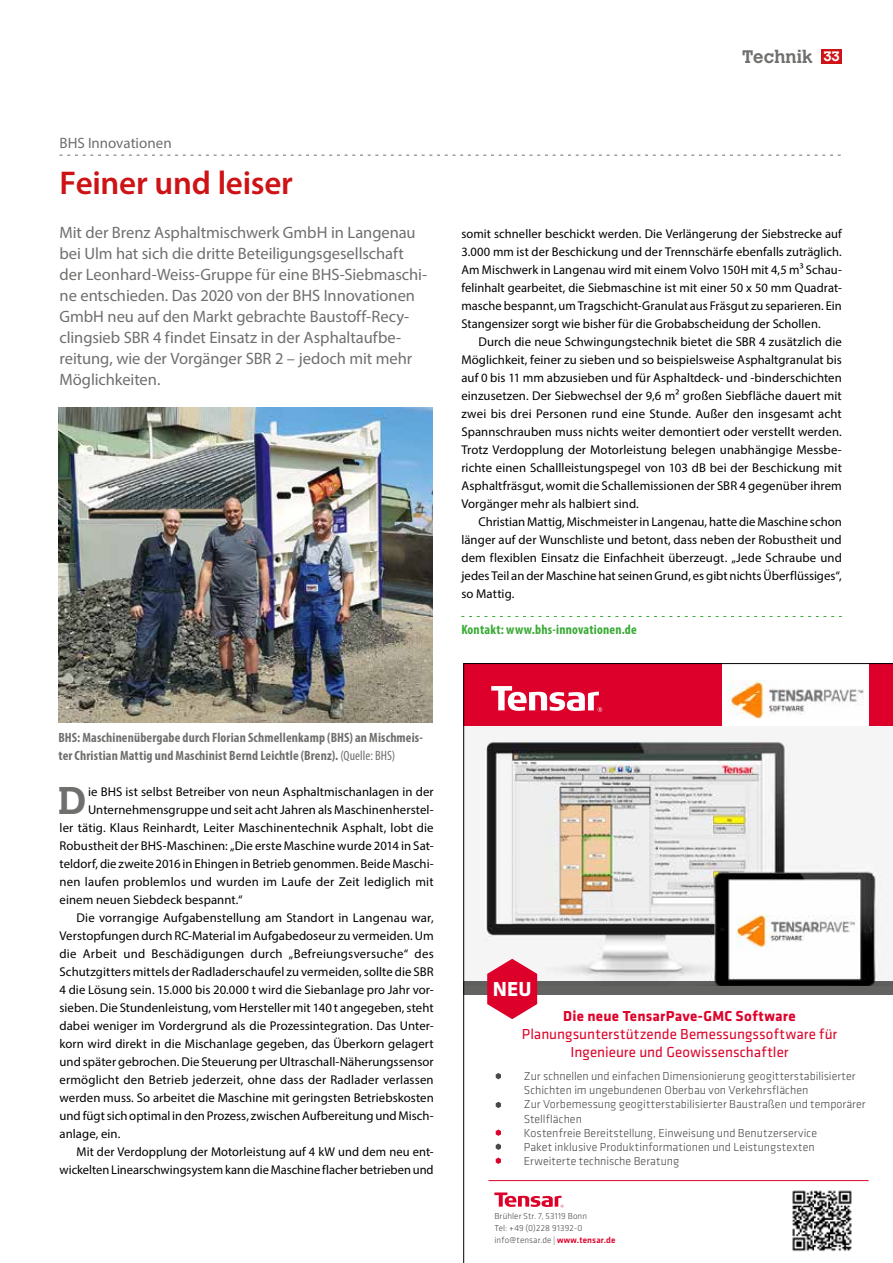
<style>
.page{position:relative;width:893px;height:1263px;background:#fff}
.page>*{position:absolute;margin:0;border:0;box-sizing:border-box;transform-origin:0 0}
.t1{font:700 38.25px "Calvert";color:#6f6f6e}
.t2{font:600 33px "Myriad Pro";letter-spacing:-.01em;color:#cd1316}
.t3{font:700 21px "Klavika";color:#fff}
.t4{font:700 18px "Calvert";letter-spacing:.005em;color:#6f6f6e}
.t5{font:16.5px/21px "Myriad Pro";letter-spacing:-.005em;color:#6f6f6e}
.t6{font:15px/18px "Klavika";letter-spacing:.005em;color:#dd042b;text-align:center}
.t7{font:700 15px "Klavika";letter-spacing:.015em;color:#dd042b}
.t8{font:15px "Myriad Pro";color:#6f6f6e}
.t9{font:700 condensed 13.5px/18px "Myriad Pro";letter-spacing:.01em;color:#6f6f6e}
.t10{font:700 condensed 13.5px "Myriad Pro";letter-spacing:.015em;color:#38aa34}
.t11{font:12.75px/18px "Myriad Pro";letter-spacing:.005em;color:#000;text-align:justify}
.t12{font:300 12px/14.2px "Klavika";color:#494948}
.t13{font:300 9px/12px "Klavika";letter-spacing:.015em;color:#494948}
.s1{font-size:13.5px;color:#fff}
.s2{font-weight:400}
.s3{font-weight:500;color:#dd002b}
</style>
<div class="page">
<div style="left:821px;top:49px;width:21px;height:15px;background:#cd1316"></div>
<svg style="left:60px;top:155px;width:781px;height:1px"></svg>
<img style="left:58px;top:407px;width:375px;height:315px">
<svg style="left:461px;top:616px;width:381px;height:1px"></svg>
<svg style="left:463px;top:663px;width:430px;height:600px"></svg>
<p class="t8" style="left:60px;top:134px;width:114px">BHS Innovationen</p>
<h2 class="t2" style="left:60px;top:162px;width:235px">Feiner und leiser</h2>
<p class="t5" style="left:60px;top:221px;width:369px">Mit der Brenz Asphaltmischwerk GmbH in Langenau bei Ulm hat sich die dritte Beteiligungsgesellschaft der Leonhard-Weiss-Gruppe für eine BHS-Siebmaschi&shy;ne entschieden. Das 2020 von der BHS Innovationen GmbH neu auf den Markt gebrachte Baustoff-Recy&shy;clingsieb SBR 4 findet Einsatz in der Asphaltaufbe&shy;reitung, wie der Vorgänger SBR 2 – jedoch mit mehr Möglichkeiten.</p>
<h3 class="t4" style="left:742px;top:45px;width:99px">Technik <span class="s1">33</span></h3>
<p class="t11" style="left:461px;top:224px;width:382px">somit schneller beschickt werden. Die Verlängerung der Siebstrecke auf 3.000 mm ist der Beschickung und der Trennschärfe ebenfalls zuträglich.<br>Am Mischwerk in Langenau wird mit einem Volvo 150H mit 4,5 m³ Schau&shy;felinhalt gearbeitet, die Siebmaschine ist mit einer 50 x 50 mm Quadrat&shy;masche bespannt, um Tragschicht-Granulat aus Fräsgut zu separieren. Ein Stangensizer sorgt wie bisher für die Grobabscheidung der Schollen.</p>
<p class="t11" style="left:461px;top:332px;width:382px;text-indent:17px">Durch die neue Schwingungstechnik bietet die SBR 4 zusätzlich die Möglichkeit, feiner zu sieben und so beispielsweise Asphaltgranulat bis auf 0 bis 11 mm abzusieben und für Asphaltdeck- und -binderschichten einzusetzen. Der Siebwechsel der 9,6 m² großen Siebfläche dauert mit zwei bis drei Personen rund eine Stunde. Außer den insgesamt acht Spannschrauben muss nichts weiter demontiert oder verstellt werden.<br>Trotz Verdopplung der Motorleistung belegen unabhängige Messbe&shy;richte einen Schallleistungspegel von 103 dB bei der Beschickung mit Asphaltfräsgut, womit die Schallemissionen der SBR 4 gegenüber ihrem Vorgänger mehr als halbiert sind.</p>
<p class="t11" style="left:461px;top:512px;width:382px;text-indent:17px">Christian Mattig, Mischmeister in Langenau, hatte die Maschine schon länger auf der Wunschliste und betont, dass neben der Robustheit und dem flexiblen Einsatz die Einfachheit überzeugt. „Jede Schraube und jedes Teil an der Maschine hat seinen Grund, es gibt nichts Überflüssiges“, so Mattig.</p>
<p class="t10" style="left:461px;top:621px;width:177px">Kontakt: www.bhs-innovationen.de</p>
<p class="t9" style="left:58px;top:728px;width:366px">BHS: Maschinenübergabe durch Florian Schmellenkamp (BHS) an Mischmeis&shy;ter Christian Mattig und Maschinist Bernd Leichtle (Brenz). <span class="s2">(Quelle: BHS)</span></p>
<h1 class="t1" style="left:58px;top:776px;width:29px">D</h1>
<p class="t11" style="left:88px;top:782px;width:347px">ie BHS ist selbst Betreiber von neun Asphaltmischanlagen in der</p>
<p class="t11" style="left:88px;top:800px;width:347px">Unternehmensgruppe und seit acht Jahren als Maschinenherstel-</p>
<p class="t11" style="left:60px;top:818px;width:376px">ler tätig. Klaus Reinhardt, Leiter Maschinentechnik Asphalt, lobt die</p>
<p class="t11" style="left:60px;top:836px;width:376px">Robustheit der BHS-Maschinen: „Die erste Maschine wurde 2014 in Sat-</p>
<p class="t11" style="left:60px;top:854px;width:376px">teldorf, die zweite 2016 in Ehingen in Betrieb genommen. Beide Maschi-</p>
<p class="t11" style="left:60px;top:872px;width:376px">nen laufen problemlos und wurden im Laufe der Zeit lediglich mit</p>
<p class="t11" style="left:60px;top:890px;width:185px">einem neuen Siebdeck bespannt.“</p>
<p class="t11" style="left:77px;top:908px;width:359px">Die vorrangige Aufgabenstellung am Standort in Langenau war,</p>
<p class="t11" style="left:60px;top:926px;width:376px">Verstopfungen durch RC-Material im Aufgabedoseur zu vermeiden. Um</p>
<p class="t11" style="left:60px;top:944px;width:376px">die Arbeit und Beschädigungen durch „Befreiungsversuche“ des</p>
<p class="t11" style="left:60px;top:962px;width:376px">Schutzgitters mittels der Radladerschaufel zu vermeiden, sollte die SBR</p>
<p class="t11" style="left:60px;top:980px;width:376px">4 die Lösung sein. 15.000 bis 20.000 t wird die Siebanlage pro Jahr vor-</p>
<p class="t11" style="left:60px;top:998px;width:376px">sieben. Die Stundenleistung, vom Hersteller mit 140 t angegeben, steht</p>
<p class="t11" style="left:60px;top:1016px;width:376px">dabei weniger im Vordergrund als die Prozessintegration. Das Unter-</p>
<p class="t11" style="left:60px;top:1034px;width:376px">korn wird direkt in die Mischanlage gegeben, das Überkorn gelagert</p>
<p class="t11" style="left:60px;top:1052px;width:376px">und später gebrochen. Die Steuerung per Ultraschall-Näherungssensor</p>
<p class="t11" style="left:60px;top:1070px;width:376px">ermöglicht den Betrieb jederzeit, ohne dass der Radlader verlassen</p>
<p class="t11" style="left:60px;top:1088px;width:376px">werden muss. So arbeitet die Maschine mit geringsten Betriebskosten</p>
<p class="t11" style="left:60px;top:1106px;width:376px">und fügt sich optimal in den Prozess, zwischen Aufbereitung und Misch-</p>
<p class="t11" style="left:60px;top:1124px;width:62px">anlage, ein.</p>
<p class="t11" style="left:77px;top:1142px;width:359px">Mit der Verdopplung der Motorleistung auf 4 kW und dem neu ent-</p>
<p class="t11" style="left:60px;top:1160px;width:376px">wickelten Linearschwingsystem kann die Maschine flacher betrieben und</p>
<h3 class="t3" style="left:493px;top:974px;width:40px">NEU</h3>
<p class="t7" style="left:563px;top:1006px;width:234px">Die neue TensarPave-GMC Software</p>
<p class="t6" style="left:522px;top:1025px;width:317px">Planungsunterstützende Bemessungssoftware für<br>Ingenieure und Geowissenschaftler</p>
<p class="t12" style="left:524px;top:1068px;width:333px;text-indent:-27px">• Zur schnellen und einfachen Dimensionierung geogitterstabilisierter<br>Schichten im ungebundenen Oberbau von Verkehrsflächen</p>
<p class="t12" style="left:524px;top:1097px;width:343px;text-indent:-27px">• Zur Vorbemessung geogitterstabilisierter Baustraßen und temporärer<br>Stellflächen</p>
<p class="t12" style="left:497px;top:1125px;width:322px">• Kostenfreie Bereitstellung, Einweisung und Benutzerservice</p>
<p class="t12" style="left:497px;top:1140px;width:319px">• Paket inklusive Produktinformationen und Leistungstexten</p>
<p class="t12" style="left:497px;top:1154px;width:184px">• Erweiterte technische Beratung</p>
<p class="t13" style="left:494px;top:1209px;width:123px">Brühler Str. 7, 53119 Bonn<br>Tel: +49 (0)228 91392-0 info@tensar.de | <span class="s3">www.tensar.de</span></p>
</div>
